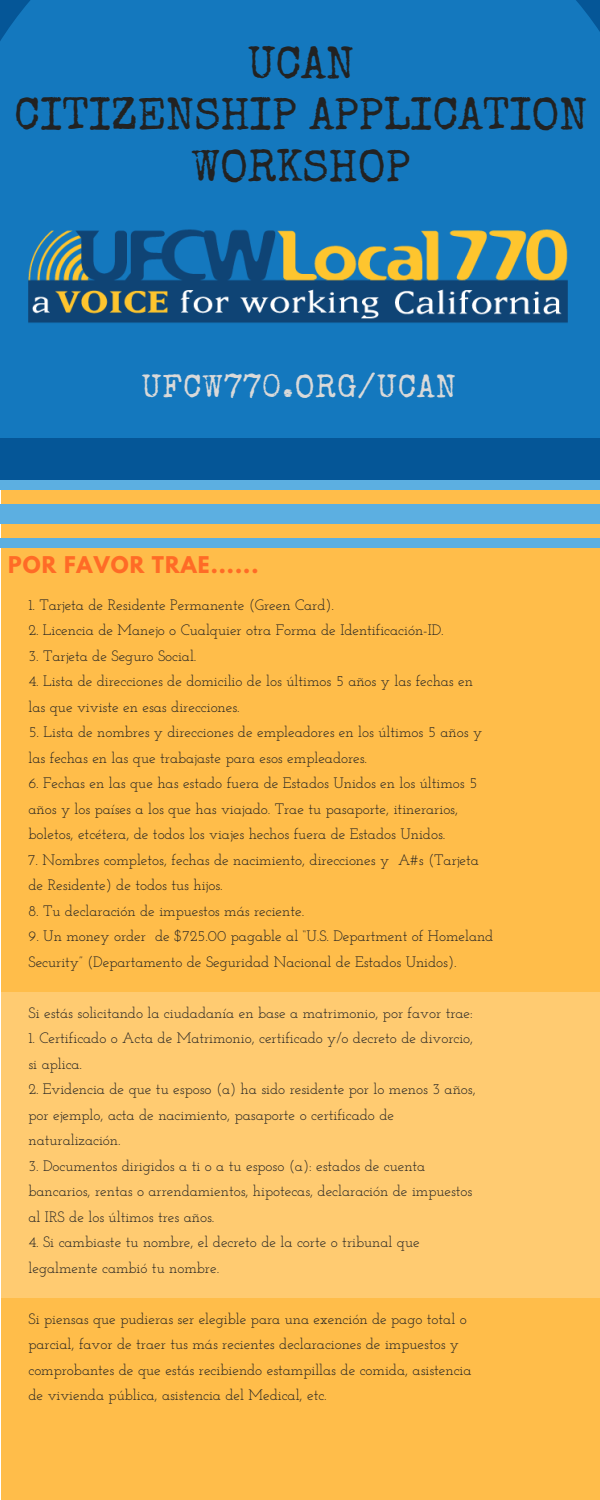
<style>
.page{position:relative;width:600px;height:1500px;background:#fff}
.page>*{position:absolute;margin:0;border:0;box-sizing:border-box;transform-origin:0 0}
.t1{font:45.3px/51.8px "Special Elite";letter-spacing:-.005em;color:#222;text-align:center}
.t2{font:32.2px "Special Elite";letter-spacing:.03em;color:#d9d9d9}
.t3{font:700 20.4px "League Spartan";letter-spacing:.05em;color:#ff6b26}
.t4{font:15.1px/25.5px "Josefin Slab";letter-spacing:-.005em;color:#222}
</style>
<div class="page">
<div style="left:2px;top:4px;width:598px;height:1496px;background:#ffbd4a"></div>
<div style="left:0;top:0;width:600px;height:482px;background:#055697"></div>
<div style="left:0;top:230px;width:600px;height:111px;background:#1478be"></div>
<div style="left:424px;top:0;width:176px;height:230px;background:#1478be"></div>
<div style="left:187px;top:0;width:237px;height:215px;background:#1478be"></div>
<div style="left:0;top:0;width:187px;height:230px;background:#1478be"></div>
<div style="left:0;top:336px;width:600px;height:102px;background:#1478be"></div>
<div style="left:0;top:992px;width:600px;height:305px;background:#ffcb71"></div>
<div style="left:0;top:480px;width:600px;height:10px;background:#5cafe1"></div>
<div style="left:0;top:504px;width:600px;height:20px;background:#5cafe1"></div>
<div style="left:0;top:538px;width:600px;height:10px;background:#5cafe1"></div>
<img style="left:28px;top:215px;width:540px;height:108px">
<h1 class="t1" style="left:14px;top:43px;width:575px">UCAN<br>CITIZENSHIP APPLICATION<br>WORKSHOP</h1>
<h2 class="t2" style="left:142px;top:374px;width:316px">UFCW770.ORG/UCAN</h2>
<h3 class="t3" style="left:8px;top:555px;width:252px">POR FAVOR TRAE......</h3>
<p class="t4" style="left:28px;top:593px;width:307px">1. Tarjeta de Residente Permanente (Green Card).</p>
<p class="t4" style="left:28px;top:619px;width:417px">2. Licencia de Manejo o Cualquier otra Forma de Identificación-ID.</p>
<p class="t4" style="left:28px;top:644px;width:169px">3. Tarjeta de Seguro Social.</p>
<p class="t4" style="left:28px;top:670px;width:446px">4. Lista de direcciones de domicilio de los últimos 5 años y las fechas en las que viviste en esas direcciones.</p>
<p class="t4" style="left:28px;top:721px;width:455px">5. Lista de nombres y direcciones de empleadores en los últimos 5 años y las fechas en las que trabajaste para esos empleadores.</p>
<p class="t4" style="left:28px;top:772px;width:450px">6. Fechas en las que has estado fuera de Estados Unidos en los últimos 5 años y los países a los que has viajado. Trae tu pasaporte, itinerarios, boletos, etcétera, de todos los viajes hechos fuera de Estados Unidos.</p>
<p class="t4" style="left:28px;top:848px;width:452px">7. Nombres completos, fechas de nacimiento, direcciones y A#s (Tarjeta de Residente) de todos tus hijos.</p>
<p class="t4" style="left:28px;top:899px;width:277px">8. Tu declaración de impuestos más reciente.</p>
<p class="t4" style="left:28px;top:925px;width:466px">9. Un money order de $725.00 pagable al “U.S. Department of Homeland<br>Security” (Departamento de Seguridad Nacional de Estados Unidos).</p>
<p class="t4" style="left:28px;top:1001px;width:446px">Si estás solicitando la ciudadanía en base a matrimonio, por favor trae:</p>
<p class="t4" style="left:28px;top:1027px;width:446px">1. Certificado o Acta de Matrimonio, certificado y/o decreto de divorcio, si aplica.</p>
<p class="t4" style="left:28px;top:1078px;width:449px">2. Evidencia de que tu esposo (a) ha sido residente por lo menos 3 años, por ejemplo, acta de nacimiento, pasaporte o certificado de naturalización.</p>
<p class="t4" style="left:28px;top:1154px;width:445px">3. Documentos dirigidos a ti o a tu esposo (a): estados de cuenta bancarios, rentas o arrendamientos, hipotecas, declaración de impuestos al IRS de los últimos tres años.</p>
<p class="t4" style="left:28px;top:1231px;width:393px">4. Si cambiaste tu nombre, el decreto de la corte o tribunal que legalmente cambió tu nombre.</p>
<p class="t4" style="left:28px;top:1307px;width:445px">Si piensas que pudieras ser elegible para una exención de pago total o parcial, favor de traer tus más recientes declaraciones de impuestos y comprobantes de que estás recibiendo estampillas de comida, asistencia de vivienda pública, asistencia del Medical, etc.</p>
</div>
